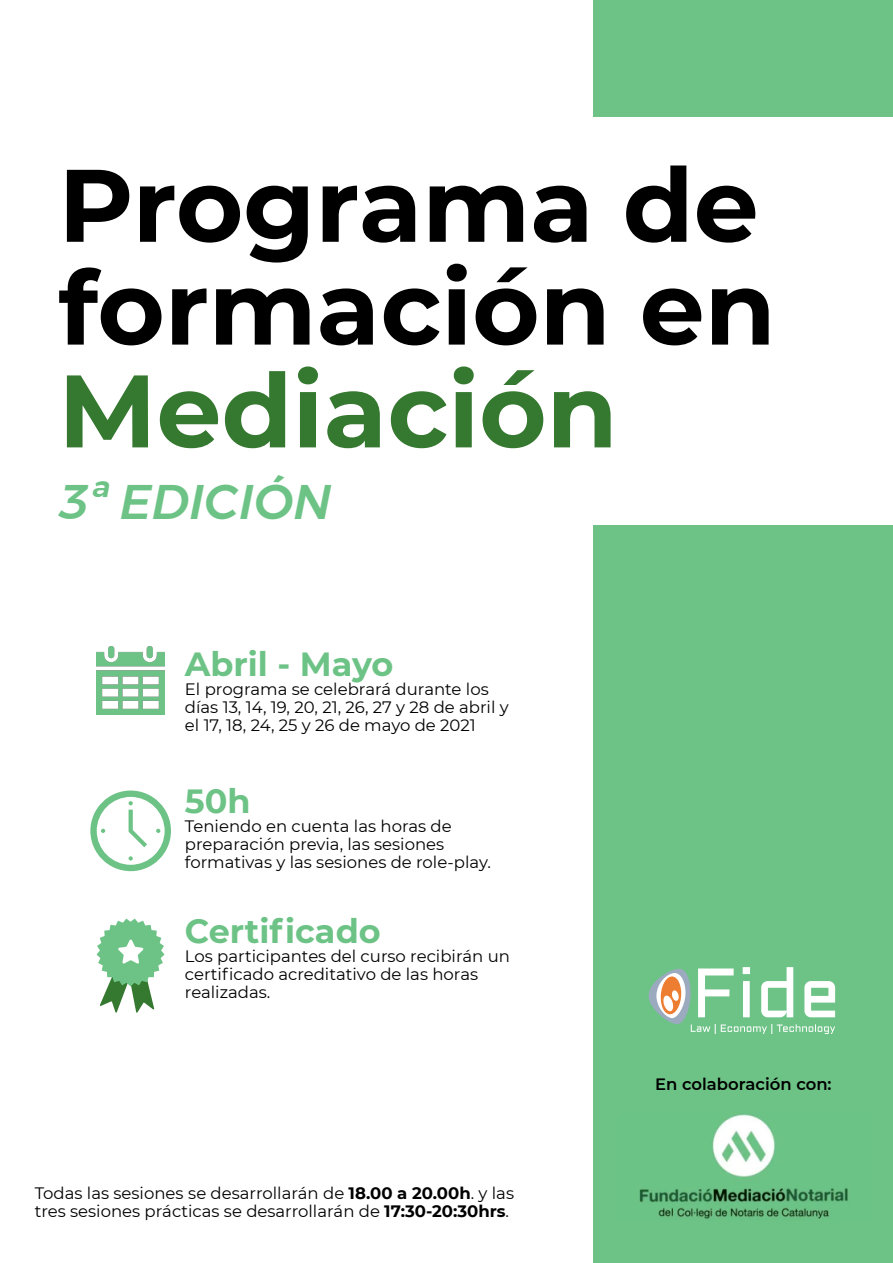
<style>
.page{position:relative;width:893px;height:1263px;background:#fff}
.page>*{position:absolute;margin:0;border:0;box-sizing:border-box;transform-origin:0 0}
.t1{font:700 102.75px/102.8px "Montserrat";color:#000}
.t2{font:700 102.75px "Montserrat";color:#35782f}
.t3{font:italic 500 48.45px "Gontserrat";color:#6dc386}
.t4{font:700 33.45px "Montserrat";color:#6dc386}
.t5{font:16.5px/17.9px "Montserrat";color:#000}
.t6{font:600 16.5px "Montserrat";color:#000}
.s1{font-weight:700}
</style>
<div class="page">
<div style="left:594px;top:525px;width:299px;height:738px;background:#6dc386"></div>
<div style="left:594px;top:0;width:299px;height:116px;background:#6dc386"></div>
<img style="left:639px;top:1114px;width:209px;height:105px">
<img style="left:96px;top:646px;width:69px;height:69px">
<svg style="left:90px;top:790px;width:81px;height:81px"></svg>
<svg style="left:648px;top:967px;width:187px;height:67px"></svg>
<svg style="left:97px;top:918px;width:68px;height:95px"></svg>
<h1 class="t1" style="left:58px;top:154px;width:719px">Programa de formación en</h1>
<h1 class="t2" style="left:58px;top:348px;width:561px">Mediación</h1>
<h2 class="t3" style="left:58px;top:472px;width:275px">3ª EDICIÓN</h2>
<h3 class="t4" style="left:185px;top:644px;width:210px">Abril - Mayo</h3>
<p class="t5" style="left:185px;top:680px;width:325px">El programa se celebrará durante los días 13, 14, 19, 20, 21, 26, 27 y 28 de abril y el 17, 18, 24, 25 y 26 de mayo de 2021</p>
<h3 class="t4" style="left:185px;top:781px;width:67px">50h</h3>
<p class="t5" style="left:185px;top:817px;width:307px">Teniendo en cuenta las horas de preparación previa, las sesiones formativas y las sesiones de role-play.</p>
<h3 class="t4" style="left:185px;top:911px;width:197px">Certificado</h3>
<p class="t5" style="left:185px;top:947px;width:327px">Los participantes del curso recibirán un certificado acreditativo de las horas realizadas.</p>
<p class="t5" style="left:35px;top:1184px;width:481px">Todas las sesiones se desarrollarán de <span class="s1">18.00 a 20.00h</span>. y las tres sesiones prácticas se desarrollarán de <span class="s1">17:30-20:30hrs</span>.</p>
<p class="t6" style="left:655px;top:1074px;width:178px">En colaboración con:</p>
</div>
